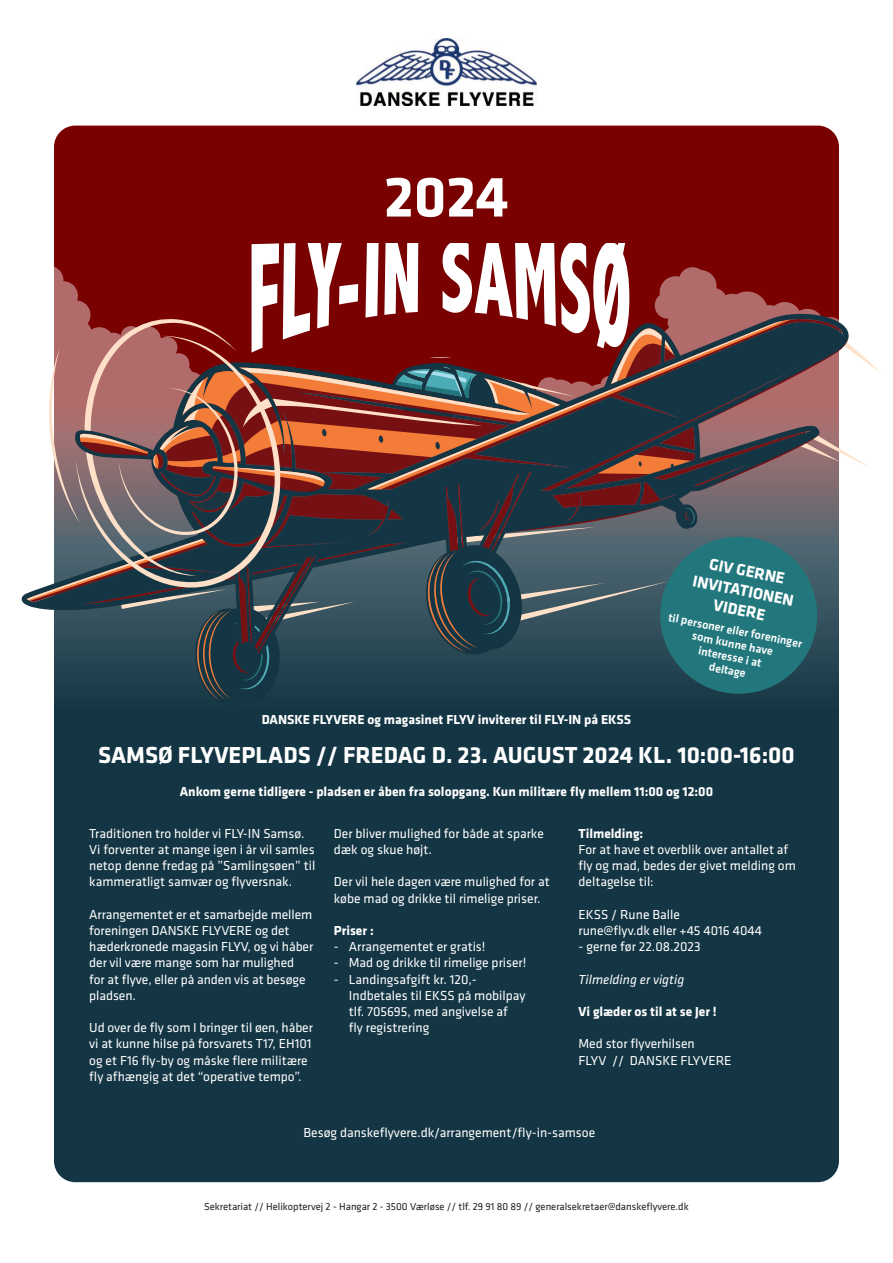
<style>
.page{position:relative;width:893px;height:1263px;background:#fff}
.page>*{position:absolute;margin:0;border:0;box-sizing:border-box;transform-origin:0 0}
.t1{font:700 59.25px "Klavika Basic";color:#fff}
.t2{font:700 24px "Klavika Basic";color:#fff}
.t3{font:700 16.5px "Klavika Basic";color:#fff}
.t4{font:13.5px/16.2px "Klavika Basic";color:#fff}
.t5{font:700 13.5px "Klavika Basic";color:#fff}
.t6{font:italic 13.5px "Klavika Basic";color:#fff}
.t7{font:500 12px "Klavika Basic";color:#fff}
.t8{font:10.5px "Klavika Basic";color:#231f20}
</style>
<div class="page">
<div style="left:54px;top:126px;width:785px;height:117px;background:#790100"></div>
<div style="left:54px;top:387px;width:785px;height:795px;background:#143543;border-radius:21px"></div>
<img style="left:357px;top:38px;width:179px;height:68px">
<svg style="left:27px;top:243px;width:854px;height:457px"></svg>
<p class="t1" style="left:384px;top:154px;width:127px">2024</p>
<p class="t3" style="left:712px;top:552px;width:78px;rotate:11deg">GIV GERNE</p>
<p class="t3" style="left:695px;top:569px;width:104px;rotate:11deg">INVITATIONEN</p>
<p class="t3" style="left:716px;top:593px;width:54px;rotate:11deg">VIDERE</p>
<p class="t7" style="left:670px;top:609px;width:138px;rotate:11deg">til personer eller foreninger</p>
<p class="t7" style="left:694px;top:628px;width:84px;rotate:11deg">som kunne have</p>
<p class="t7" style="left:700px;top:643px;width:66px;rotate:11deg">interesse i at</p>
<p class="t7" style="left:711px;top:658px;width:39px;rotate:11deg">deltage</p>
<p class="t5" style="left:262px;top:710px;width:371px">DANSKE FLYVERE og magasinet FLYV inviterer til FLY-IN på EKSS</p>
<p class="t2" style="left:98px;top:738px;width:698px">SAMSØ FLYVEPLADS // FREDAG D. 23. AUGUST 2024 KL. 10:00-16:00</p>
<p class="t5" style="left:180px;top:781px;width:535px">Ankom gerne tidligere - pladsen er åben fra solopgang. Kun militære fly mellem 11:00 og 12:00</p>
<p class="t4" style="left:89px;top:825px;width:228px">Traditionen tro holder vi FLY-IN Samsø.<br>Vi forventer at mange igen i år vil samles netop denne fredag på ”Samlingsøen” til kammeratligt samvær og flyversnak.</p>
<p class="t4" style="left:89px;top:906px;width:225px">Arrangementet er et samarbejde mellem foreningen DANSKE FLYVERE og det hæderkronede magasin FLYV, og vi håber der vil være mange som har mulighed<br>for at flyve, eller på anden vis at besøge pladsen.</p>
<p class="t4" style="left:89px;top:1019px;width:225px">Ud over de fly som I bringer til øen, håber vi at kunne hilse på forsvarets T17, EH101 og et F16 fly-by og måske flere militære fly afhængig at det “operative tempo”.</p>
<p class="t4" style="left:334px;top:825px;width:211px">Der bliver mulighed for både at sparke dæk og skue højt.</p>
<p class="t4" style="left:334px;top:873px;width:217px">Der vil hele dagen være mulighed for at købe mad og drikke til rimelige priser.</p>
<p class="t5" style="left:334px;top:921px;width:41px">Priser :</p>
<p class="t4" style="left:334px;top:938px;width:153px">- Arrangementet er gratis!</p>
<p class="t4" style="left:334px;top:954px;width:194px">- Mad og drikke til rimelige priser!</p>
<p class="t4" style="left:334px;top:970px;width:145px">- Landingsafgift kr. 120,-</p>
<p class="t4" style="left:349px;top:987px;width:178px">Indbetales til EKSS på mobilpay tlf. 705695, med angivelse af<br>fly registrering</p>
<p class="t5" style="left:578px;top:823px;width:66px">Tilmelding:</p>
<p class="t4" style="left:578px;top:841px;width:219px">For at have et overblik over antallet af fly og mad, bedes der givet melding om deltagelse til:</p>
<p class="t4" style="left:578px;top:906px;width:103px">EKSS / Rune Balle</p>
<p class="t4" style="left:578px;top:922px;width:185px">rune@flyv.dk eller +45 4016 4044</p>
<p class="t4" style="left:578px;top:938px;width:124px">- gerne før 22.08.2023</p>
<p class="t6" style="left:578px;top:970px;width:107px">Tilmelding er vigtig</p>
<p class="t5" style="left:578px;top:1002px;width:140px">Vi glæder os til at se Jer !</p>
<p class="t4" style="left:578px;top:1035px;width:118px">Med stor flyverhilsen</p>
<p class="t4" style="left:578px;top:1051px;width:155px">FLYV // DANSKE FLYVERE</p>
<p class="t4" style="left:304px;top:1123px;width:293px">Besøg danskeflyvere.dk/arrangement/fly-in-samsoe</p>
<p class="t8" style="left:204px;top:1200px;width:486px">Sekretariat // Helikoptervej 2 - Hangar 2 - 3500 Værløse // tlf. 29 91 80 89 // generalsekretaer@danskeflyvere.dk</p>
</div>
